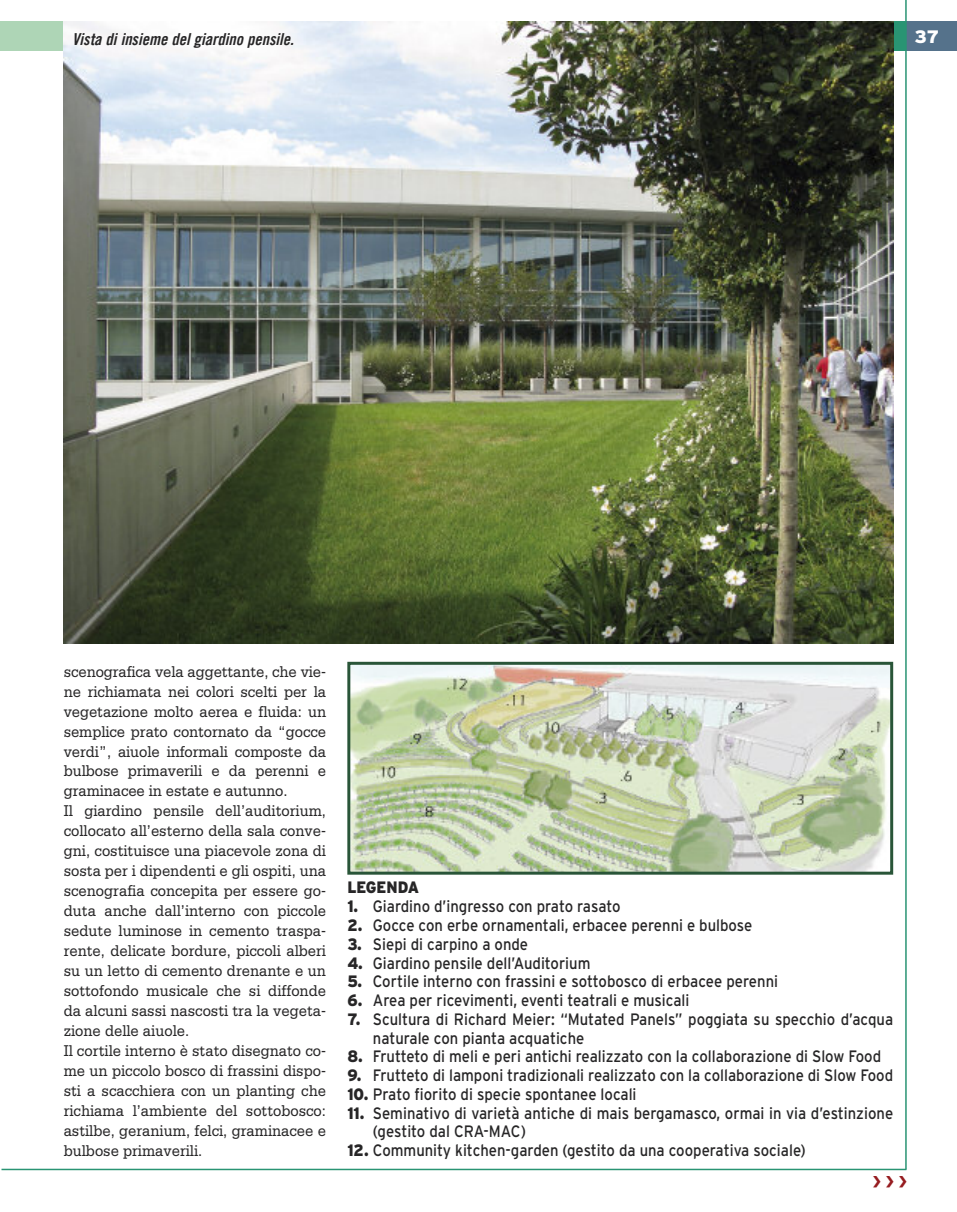
<style>
.page{position:relative;width:957px;height:1212px;background:#fff}
.page>*{position:absolute;margin:0;border:0;box-sizing:border-box;transform-origin:0 0}
.t1{font:900 18px "Interstate";color:#fff}
.t2{font:16.5px/20px "Serifa";color:#272627;scale:.9 1}
.t3{font:16.5px/18.8px "Interstate";color:#272627;scale:.9 1}
.t4{font:16.5px "Trade Gothic LT Com Bd Cn 20 Obl";color:#272627}
.t5{font:900 16.5px "Interstate";color:#272627;scale:.9 1}
.t6{font:16.5px "Zapf Dingbats";color:#961c20}
.s1{font-weight:900}
</style>
<div class="page">
<div style="left:0;top:21px;width:702px;height:30px;background:#aed5b6"></div>
<div style="left:702px;top:21px;width:204px;height:30px;background:#299473"></div>
<div style="left:906px;top:21px;width:51px;height:30px;background:#55728b"></div>
<hr style="left:2px;top:1169px;width:904px;height:1px;background:#299473">
<hr style="left:905px;top:0;width:1px;height:1169px;background:#299473">
<img style="left:351px;top:666px;width:538px;height:205px">
<div style="left:347px;top:662px;width:546px;height:213px;border:3px solid #295538"></div>
<img style="left:64px;top:21px;width:829px;height:622px">
<p class="t4" style="left:72px;top:29px;width:223px">Vista di insieme del giardino pensile.</p>
<p class="t1" style="left:914px;top:26px;width:26px">37</p>
<p class="t2" style="left:64px;top:663px;width:293px">scenografica vela aggettante, che vie&shy;ne richiamata nei colori scelti per la vegetazione molto aerea e fluida: un semplice prato contornato da “gocce verdi”, aiuole informali composte da bulbose primaverili e da perenni e graminacee in estate e autunno.<br>Il giardino pensile dell’auditorium, collocato all’esterno della sala conve&shy;gni, costituisce una piacevole zona di sosta per i dipendenti e gli ospiti, una scenografia concepita per essere go&shy;duta anche dall’interno con piccole sedute luminose in cemento traspa&shy;rente, delicate bordure, piccoli alberi su un letto di cemento drenante e un sottofondo musicale che si diffonde da alcuni sassi nascosti tra la vegeta&shy;zione delle aiuole.<br>Il cortile interno è stato disegnato co&shy;me un piccolo bosco di frassini dispo&shy;sti a scacchiera con un planting che richiama l’ambiente del sottobosco: astilbe, geranium, felci, graminacee e bulbose primaverili.</p>
<p class="t5" style="left:347px;top:878px;width:81px">LEGENDA</p>
<p class="t3" style="left:347px;top:897px;width:305px"><span class="s1">1.</span> Giardino d’ingresso con prato rasato</p>
<p class="t3" style="left:347px;top:916px;width:451px"><span class="s1">2.</span> Gocce con erbe ornamentali, erbacee perenni e bulbose</p>
<p class="t3" style="left:347px;top:935px;width:202px"><span class="s1">3.</span> Siepi di carpino a onde</p>
<p class="t3" style="left:347px;top:953px;width:272px"><span class="s1">4.</span> Giardino pensile dell’Auditorium</p>
<p class="t3" style="left:347px;top:972px;width:480px"><span class="s1">5.</span> Cortile interno con frassini e sottobosco di erbacee perenni</p>
<p class="t3" style="left:347px;top:991px;width:381px"><span class="s1">6.</span> Area per ricevimenti, eventi teatrali e musicali</p>
<p class="t3" style="left:373px;top:1010px;width:579px;text-indent:-26px"><span class="s1">7.</span> Scultura di Richard Meier: “Mutated Panels” poggiata su specchio d’acqua naturale con pianta acquatiche</p>
<p class="t3" style="left:347px;top:1047px;width:594px"><span class="s1">8.</span> Frutteto di meli e peri antichi realizzato con la collaborazione di Slow Food</p>
<p class="t3" style="left:347px;top:1066px;width:608px"><span class="s1">9.</span> Frutteto di lamponi tradizionali realizzato con la collaborazione di Slow Food</p>
<p class="t3" style="left:347px;top:1085px;width:323px"><span class="s1">10.</span> Prato fiorito di specie spontanee locali</p>
<p class="t3" style="left:373px;top:1103px;width:579px;text-indent:-26px"><span class="s1">11.</span> Seminativo di varietà antiche di mais bergamasco, ormai in via d’estinzione (gestito dal CRA-MAC)</p>
<p class="t3" style="left:347px;top:1141px;width:511px"><span class="s1">12.</span> Community kitchen-garden (gestito da una cooperativa sociale)</p>
<p class="t6" style="left:907px;top:1191px;width:36px;rotate:-180deg">❮ ❮ ❮</p>
</div>
